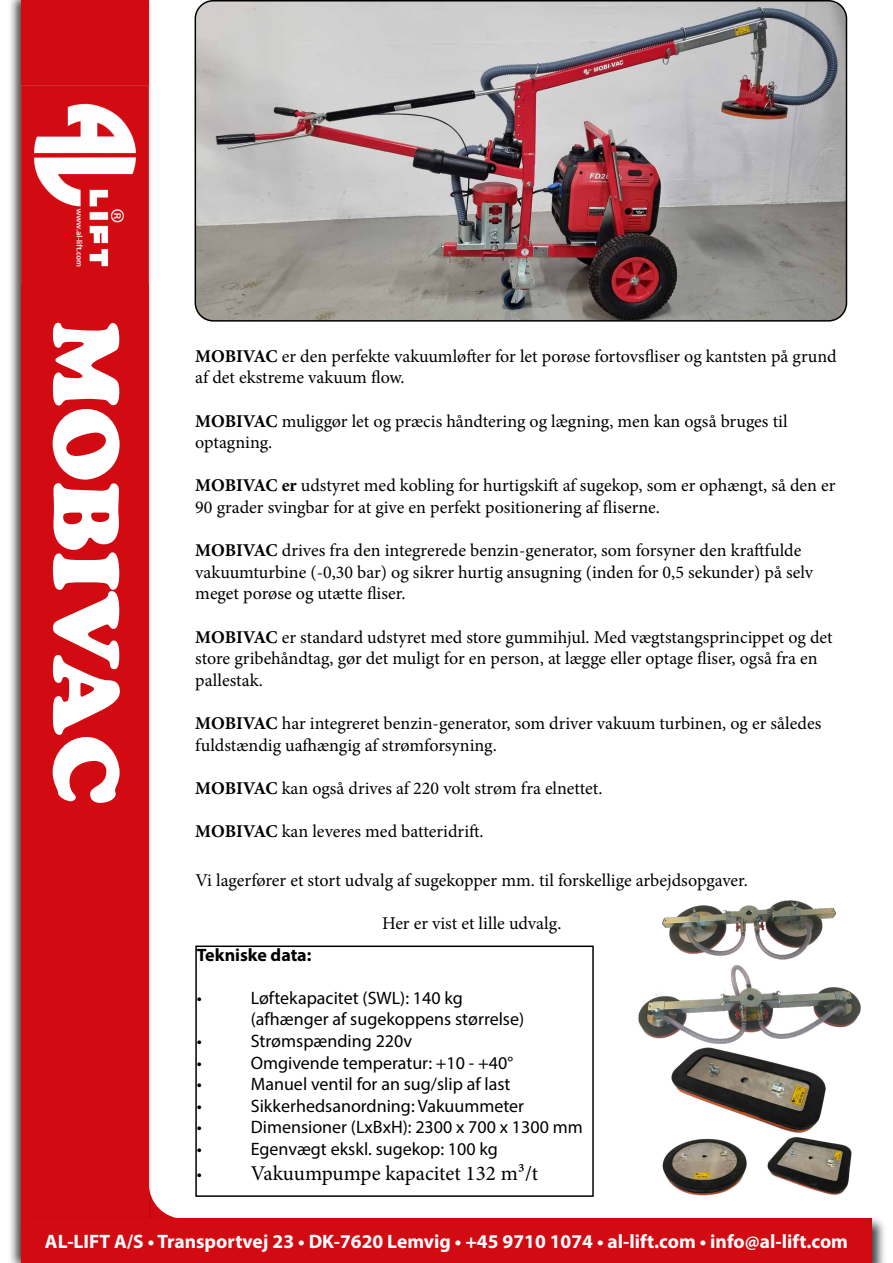
<style>
.page{position:relative;width:893px;height:1263px;background:#fff}
.page>*{position:absolute;margin:0;border:0;box-sizing:border-box;transform-origin:0 0}
.t1{font:91.8px "Cooper Black Std";color:#fff}
.t2{font:21px "Minion Pro";color:#000}
.t3{font:700 19.5px "Myriad Pro";color:#fff}
.t4{font:18px/21.6px "Minion Pro";color:#000}
.t5{font:18px/21.6px "Myriad Pro";color:#000}
.t6{font:700 18px "Myriad Pro";color:#000}
.s1{font-weight:700}
.s2{font-family:"Myriad Pro";font-size:18px}
</style>
<div class="page">
<div style="left:8px;top:0;width:146px;height:1263px;background:#000;opacity:.75"></div>
<div style="left:21px;top:0;width:128px;height:1263px;background:#d20a11"></div>
<img style="left:21px;top:85px;width:128px;height:200px">
<div style="left:18px;top:1215px;width:869px;height:48px;background:#000;opacity:.75"></div>
<div style="left:21px;top:1219px;width:851px;height:44px;background:#d20a11"></div>
<img style="left:195px;top:1px;width:651px;height:318px">
<div style="left:195px;top:0;width:652px;height:322px;border:2px solid #000;border-radius:18px"></div>
<img style="left:662px;top:1138px;width:84px;height:58px">
<img style="left:746px;top:1132px;width:106px;height:63px">
<img style="left:671px;top:1047px;width:154px;height:85px">
<img style="left:638px;top:965px;width:223px;height:79px">
<img style="left:662px;top:900px;width:174px;height:60px">
<div style="left:195px;top:945px;width:399px;height:252px;border:2px solid #000"></div>
<h1 class="t1" style="left:141px;top:321px;width:484px;rotate:90deg">MOBIVAC</h1>
<p class="t4" style="left:195px;top:345px;width:643px"><span class="s1">MOBIVAC</span> er den perfekte vakuumløfter for let porøse fortovsfliser og kantsten på grund af det ekstreme vakuum flow.</p>
<p class="t4" style="left:195px;top:410px;width:594px"><span class="s1">MOBIVAC</span> muliggør let og præcis håndtering og lægning, men kan også bruges til optagning.</p>
<p class="t4" style="left:195px;top:475px;width:642px"><span class="s1">MOBIVAC er</span> udstyret med kobling for hurtigskift af sugekop, som er ophængt, så den er<br>90 grader svingbar for at give en perfekt positionering af fliserne.</p>
<p class="t4" style="left:195px;top:540px;width:619px"><span class="s1">MOBIVAC</span> drives fra den integrerede benzin-generator, som forsyner den kraftfulde vakuumturbine (-0,30 bar) og sikrer hurtig ansugning (inden for 0,5 sekunder) på selv meget porøse og utætte fliser.</p>
<p class="t4" style="left:195px;top:626px;width:639px"><span class="s1">MOBIVAC</span> er standard udstyret med store gummihjul. Med vægtstangsprincippet og det store gribehåndtag, gør det muligt for en person, at lægge eller optage fliser, også fra en pallestak.</p>
<p class="t4" style="left:195px;top:712px;width:627px"><span class="s1">MOBIVAC</span> har integreret benzin-generator, som driver vakuum turbinen, og er således fuldstændig uafhængig af strømforsyning.</p>
<p class="t4" style="left:195px;top:777px;width:409px"><span class="s1">MOBIVAC</span> kan også drives af 220 volt strøm fra elnettet.</p>
<p class="t4" style="left:195px;top:820px;width:290px"><span class="s1">MOBIVAC</span> kan leveres med batteridrift.</p>
<p class="t4" style="left:195px;top:869px;width:554px">Vi lagerfører et stort udvalg af sugekopper mm. til forskellige arbejdsopgaver.</p>
<p class="t4" style="left:382px;top:912px;width:181px">Her er vist et lille udvalg.</p>
<p class="t6" style="left:197px;top:943px;width:116px">Tekniske data:</p>
<p class="t5" style="left:197px;top:987px;width:7px">•</p>
<p class="t5" style="left:251px;top:987px;width:275px">Løftekapacitet (SWL): 140 kg (afhænger af sugekoppens størrelse)</p>
<p class="t5" style="left:197px;top:1030px;width:7px">•</p>
<p class="t5" style="left:251px;top:1030px;width:163px">Strømspænding 220v</p>
<p class="t5" style="left:197px;top:1051px;width:7px">•</p>
<p class="t5" style="left:251px;top:1051px;width:264px">Omgivende temperatur: +10 - +40°</p>
<p class="t5" style="left:197px;top:1073px;width:7px">•</p>
<p class="t5" style="left:251px;top:1073px;width:261px">Manuel ventil for an sug/slip af last</p>
<p class="t5" style="left:197px;top:1095px;width:7px">•</p>
<p class="t5" style="left:251px;top:1095px;width:275px">Sikkerhedsanordning: Vakuummeter</p>
<p class="t5" style="left:197px;top:1116px;width:7px">•</p>
<p class="t5" style="left:251px;top:1116px;width:333px">Dimensioner (LxBxH): 2300 x 700 x 1300 mm</p>
<p class="t5" style="left:197px;top:1138px;width:7px">•</p>
<p class="t5" style="left:251px;top:1138px;width:249px">Egenvægt ekskl. sugekop: 100 kg</p>
<p class="t2" style="left:197px;top:1159px;width:343px"><span class="s2">•</span> Vakuumpumpe kapacitet 132 m³/t</p>
<p class="t3" style="left:45px;top:1229px;width:805px">AL-LIFT A/S • Transportvej 23 • DK-7620 Lemvig • +45 9710 1074 • al-lift.com • info@al-lift.com</p>
</div>
